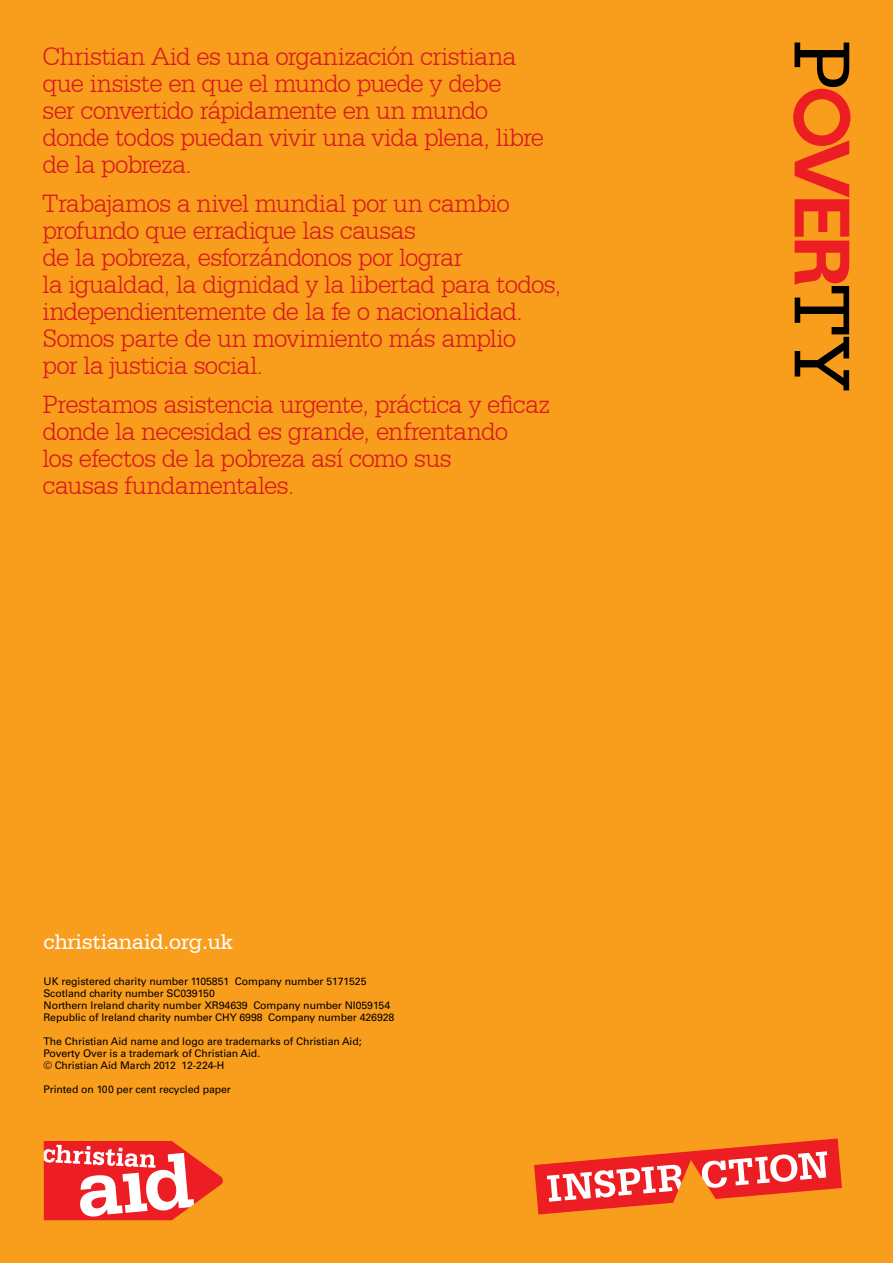
<style>
.page{position:relative;width:893px;height:1263px;background:#f99d1c}
.page>*{position:absolute;margin:0;border:0;box-sizing:border-box;transform-origin:0 0}
.t1{font:300 27px/27px "Serifa BT";letter-spacing:-.03em;color:#d71920}
.t2{font:22.5px "Serifa BT";color:#fff}
.t3{font:10.5px/12px "Univers CA";letter-spacing:-.005em;color:#000}
</style>
<div class="page">
<svg style="left:793px;top:43px;width:57px;height:347px"></svg>
<svg style="left:44px;top:1141px;width:179px;height:79px;background:#f36b5e"></svg>
<svg style="left:534px;top:1138px;width:308px;height:76px"></svg>
<p class="t1" style="left:43px;top:43px;width:503px">Christian Aid es una organización cristiana que insiste en que el mundo puede y debe<br>ser convertido rápidamente en un mundo donde todos puedan vivir una vida plena, libre de la pobreza.</p>
<p class="t1" style="left:43px;top:190px;width:520px">Trabajamos a nivel mundial por un cambio profundo que erradique las causas<br>de la pobreza, esforzándonos por lograr<br>la igualdad, la dignidad y la libertad para todos, independientemente de la fe o nacionalidad.<br>Somos parte de un movimiento más amplio<br>por la justicia social.</p>
<p class="t1" style="left:43px;top:391px;width:509px">Prestamos asistencia urgente, práctica y eficaz donde la necesidad es grande, enfrentando<br>los efectos de la pobreza así como sus<br>causas fundamentales.</p>
<p class="t2" style="left:44px;top:928px;width:191px">christianaid.org.uk</p>
<p class="t3" style="left:44px;top:975px;width:352px">UK registered charity number 1105851 Company number 5171525<br>Scotland charity number SC039150<br>Northern Ireland charity number XR94639 Company number NI059154<br>Republic of Ireland charity number CHY 6998 Company number 426928</p>
<p class="t3" style="left:44px;top:1035px;width:320px">The Christian Aid name and logo are trademarks of Christian Aid;<br>Poverty Over is a trademark of Christian Aid.<br>© Christian Aid March 2012 12-224-H</p>
<p class="t3" style="left:44px;top:1083px;width:189px">Printed on 100 per cent recycled paper</p>
</div>
